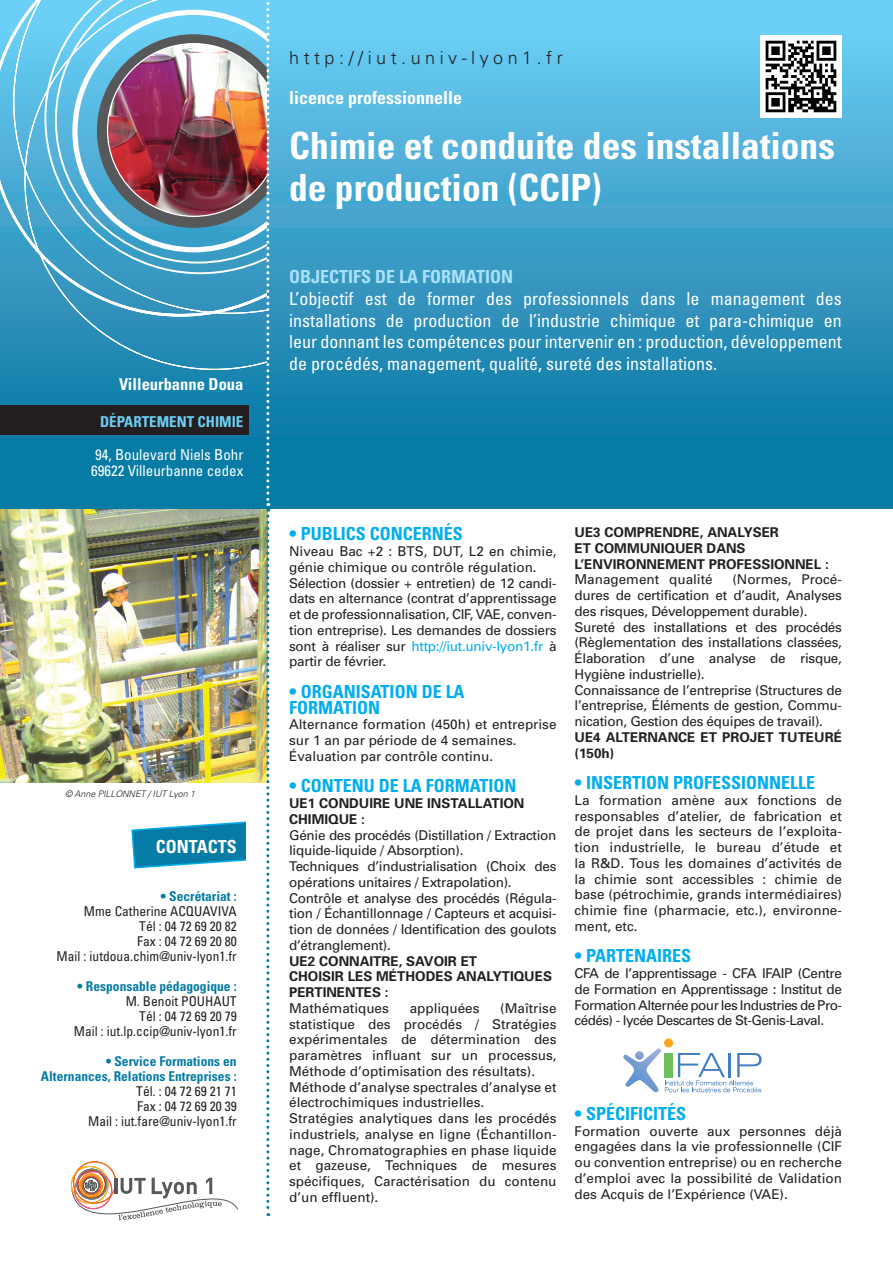
<style>
.page{position:relative;width:893px;height:1263px;background:#fff}
.page>*{position:absolute;margin:0;border:0;box-sizing:border-box;transform-origin:0 0}
.t1{font:700 condensed 37.5px/42px "Univers";color:#fff}
.t2{font:condensed 18px/21.6px "Univers";color:#fff;text-align:justify}
.t3{font:700 condensed 18px "Univers";color:#00aeef}
.t4{font:700 condensed 18px "Univers";color:#fff}
.t5{font:300 18px "Univers";letter-spacing:.25em;color:#231f20}
.t6{font:700 condensed 18px "Univers";color:#aae0f9}
.t7{font:700 condensed 16.5px "Univers";color:#fff}
.t8{font:condensed 15px "Univers";color:#fff}
.t9{font:700 condensed 15px "Univers";color:#6bcff6}
.t10{font:13.5px/15.8px "Univers";color:#231f20;text-align:justify}
.t11{font:13.5px/15.8px "Univers";letter-spacing:-.02em;color:#231f20}
.t12{font:700 13.5px/15.8px "Univers";color:#231f20}
.t13{font:condensed 13.5px "Univers";color:#231f20}
.t14{font:700 condensed 13.5px "Univers";color:#067ba6}
.t15{font:13.5px "Univers";letter-spacing:-.03em;color:#231f20}
.t16{font:italic 300 9px "Univers";letter-spacing:-.01em;color:#231f20}
.s1{color:#00aeef}
</style>
<div class="page">
<svg style="left:0;top:317px;width:266px;height:192px;background:#0b7da8"></svg>
<svg style="left:0;top:0;width:13px;height:317px;background:#57b4da"></svg>
<svg style="left:13px;top:0;width:253px;height:370px;background:#58aacc"></svg>
<img style="left:108px;top:44px;width:172px;height:172px;border-radius:86px">
<div style="left:268px;top:0;width:625px;height:509px;background:linear-gradient(to bottom,#73cff6,#006f9a)"></div>
<svg style="left:131px;top:821px;width:115px;height:48px"></svg>
<img style="left:0;top:509px;width:266px;height:273px">
<img style="left:266px;top:0;width:3px;height:1216px">
<div style="left:0;top:405px;width:249px;height:30px;background:#231f20"></div>
<div style="left:78px;top:1170px;width:28px;height:28px;border:1px solid #b34013;border-radius:50%"></div>
<div style="left:77px;top:1169px;width:30px;height:30px;border:1px solid #638594;border-radius:50%"></div>
<div style="left:71px;top:1166px;width:38px;height:37px;border:1px solid #faaf18;border-radius:50%"></div>
<div style="left:75px;top:1171px;width:37px;height:38px;border:1px solid #f0597c;border-radius:50%"></div>
<div style="left:73px;top:1161px;width:43px;height:42px;border:1px solid #f36e21;border-radius:50%"></div>
<svg style="left:71px;top:1172px;width:167px;height:49px"></svg>
<img style="left:760px;top:36px;width:82px;height:81px">
<div style="left:664px;top:1038px;width:9px;height:9px;background:#f9a51b;border-radius:50%"></div>
<svg style="left:623px;top:1048px;width:139px;height:45px"></svg>
<p class="t7" style="left:119px;top:374px;width:126px">Villeurbanne Doua</p>
<p class="t9" style="left:100px;top:412px;width:145px">DÉPARTEMENT CHIMIE</p>
<p class="t8" style="left:95px;top:445px;width:150px">94, Boulevard Niels Bohr</p>
<p class="t8" style="left:91px;top:461px;width:154px">69622 Villeurbanne cedex</p>
<p class="t16" style="left:65px;top:789px;width:131px">© Anne PILLONNET / IUT Lyon 1</p>
<p class="t4" style="left:156px;top:835px;width:82px">CONTACTS</p>
<p class="t14" style="left:161px;top:888px;width:78px">• Secrétariat :</p>
<p class="t13" style="left:84px;top:902px;width:154px">Mme Catherine ACQUAVIVA</p>
<p class="t13" style="left:139px;top:917px;width:99px">Tél : 04 72 69 20 82</p>
<p class="t13" style="left:137px;top:932px;width:101px">Fax : 04 72 69 20 80</p>
<p class="t13" style="left:57px;top:947px;width:182px">Mail : iutdoua.chim@univ-lyon1.fr</p>
<p class="t14" style="left:77px;top:978px;width:161px">• Responsable pédagogique :</p>
<p class="t13" style="left:126px;top:992px;width:112px">M. Benoit POUHAUT</p>
<p class="t13" style="left:139px;top:1007px;width:99px">Tél : 04 72 69 20 79</p>
<p class="t13" style="left:74px;top:1022px;width:164px">Mail : iut.lp.ccip@univ-lyon1.fr</p>
<p class="t14" style="left:106px;top:1053px;width:132px">• Service Formations en</p>
<p class="t14" style="left:41px;top:1068px;width:197px">Alternances, Relations Entreprises :</p>
<p class="t13" style="left:136px;top:1082px;width:102px">Tél. : 04 72 69 21 71</p>
<p class="t13" style="left:137px;top:1097px;width:101px">Fax : 04 72 69 20 39</p>
<p class="t13" style="left:88px;top:1112px;width:150px">Mail : iut.fare@univ-lyon1.fr</p>
<p class="t5" style="left:289px;top:47px;width:275px">http://iut.univ-lyon1.fr</p>
<p class="t4" style="left:289px;top:86px;width:174px">licence professionnelle</p>
<p class="t1" style="left:289px;top:124px;width:547px">Chimie et conduite des installations de production (CCIP)</p>
<p class="t6" style="left:289px;top:266px;width:225px">OBJECTIFS DE LA FORMATION</p>
<p class="t2" style="left:289px;top:287px;width:554px">L’objectif est de former des professionnels dans le management des</p>
<p class="t2" style="left:289px;top:309px;width:554px">installations de production de l’industrie chimique et para-chimique en leur donnant les compétences pour intervenir en : production, développement de procédés, management, qualité, sureté des installations.</p>
<p class="t3" style="left:289px;top:523px;width:175px">• PUBLICS CONCERNÉS</p>
<p class="t10" style="left:289px;top:543px;width:269px">Niveau Bac +2 : BTS, DUT, L2 en chimie, génie chimique ou contrôle régulation.</p>
<p class="t10" style="left:289px;top:575px;width:269px">Sélection (dossier + entretien) de 12 candi&shy;dats en alternance (contrat d’apprentissage et de professionnalisation, CIF, VAE, conven&shy;tion entreprise). Les demandes de dossiers sont à réaliser sur <span class="s1">http://iut.univ-lyon1.fr</span> à partir de février.</p>
<p class="t3" style="left:289px;top:680px;width:177px">• ORGANISATION DE LA</p>
<p class="t3" style="left:289px;top:696px;width:92px">FORMATION</p>
<p class="t10" style="left:289px;top:717px;width:269px">Alternance formation (450h) et entreprise sur 1 an par période de 4 semaines.</p>
<p class="t10" style="left:289px;top:748px;width:206px">Évaluation par contrôle continu.</p>
<p class="t3" style="left:289px;top:775px;width:229px">• CONTENU DE LA FORMATION</p>
<p class="t12" style="left:289px;top:795px;width:237px">UE1 CONDUIRE UNE INSTALLATION<br>CHIMIQUE :</p>
<p class="t11" style="left:289px;top:827px;width:269px">Génie des procédés (Distillation / Extraction liquide-liquide / Absorption).</p>
<p class="t11" style="left:289px;top:858px;width:269px">Techniques d’industrialisation (Choix des opérations unitaires / Extrapolation).</p>
<p class="t10" style="left:289px;top:890px;width:269px">Contrôle et analyse des procédés (Régula&shy;tion / Échantillonnage / Capteurs et acquisi&shy;tion de données / Identification des goulots d’étranglement).</p>
<p class="t12" style="left:289px;top:953px;width:190px">UE2 CONNAITRE, SAVOIR ET</p>
<p class="t12" style="left:289px;top:969px;width:264px">CHOISIR LES MÉTHODES ANALYTIQUES<br>PERTINENTES :</p>
<p class="t10" style="left:289px;top:1000px;width:101px">Mathématiques</p>
<p class="t10" style="left:410px;top:1000px;width:71px">appliquées</p>
<p class="t10" style="left:500px;top:1000px;width:58px">(Maîtrise</p>
<p class="t10" style="left:289px;top:1016px;width:269px">statistique des procédés / Stratégies</p>
<p class="t10" style="left:289px;top:1032px;width:269px">expérimentales de détermination des</p>
<p class="t10" style="left:289px;top:1047px;width:269px">paramètres influant sur un processus,</p>
<p class="t10" style="left:289px;top:1063px;width:248px">Méthode d’optimisation des résultats).</p>
<p class="t10" style="left:289px;top:1079px;width:269px">Méthode d’analyse spectrales d’analyse et électrochimiques industrielles.</p>
<p class="t10" style="left:289px;top:1110px;width:269px">Stratégies analytiques dans les procédés</p>
<p class="t10" style="left:289px;top:1126px;width:269px">industriels, analyse en ligne (Échantillon&shy;nage, Chromatographies en phase liquide</p>
<p class="t10" style="left:289px;top:1158px;width:269px">et gazeuse, Techniques de mesures</p>
<p class="t10" style="left:289px;top:1173px;width:269px">spécifiques, Caractérisation du contenu d’un effluent).</p>
<p class="t12" style="left:575px;top:524px;width:206px">UE3 COMPRENDRE, ANALYSER</p>
<p class="t12" style="left:575px;top:540px;width:173px">ET COMMUNIQUER DANS</p>
<p class="t12" style="left:575px;top:556px;width:256px">L’ENVIRONNEMENT PROFESSIONNEL :</p>
<p class="t10" style="left:575px;top:572px;width:140px">Management qualité</p>
<p class="t10" style="left:575px;top:572px;width:269px;text-indent:158px">(Normes, Procé&shy;dures de certification et d’audit, Analyses des risques, Développement durable).</p>
<p class="t11" style="left:575px;top:619px;width:269px">Sureté des installations et des procédés</p>
<p class="t11" style="left:575px;top:635px;width:269px">(Règlementation des installations classées,<br>Élaboration d’une analyse de risque,</p>
<p class="t11" style="left:575px;top:666px;width:132px">Hygiène industrielle).</p>
<p class="t10" style="left:575px;top:682px;width:269px">Connaissance de l’entreprise (Structures de l’entreprise, Éléments de gestion, Commu&shy;nication, Gestion des équipes de travail).</p>
<p class="t12" style="left:575px;top:729px;width:269px">UE4 ALTERNANCE ET PROJET TUTEURÉ (150h)</p>
<p class="t3" style="left:575px;top:772px;width:242px">• INSERTION PROFESSIONNELLE</p>
<p class="t10" style="left:575px;top:792px;width:269px">La formation amène aux fonctions de</p>
<p class="t10" style="left:575px;top:808px;width:269px">responsables d’atelier, de fabrication et</p>
<p class="t10" style="left:575px;top:824px;width:269px">de projet dans les secteurs de l’exploita&shy;tion industrielle, le bureau d’étude et la R&amp;D. Tous les domaines d’activités de la chimie sont accessibles : chimie de</p>
<p class="t10" style="left:575px;top:887px;width:269px">base (pétrochimie, grands intermédiaires) chimie fine (pharmacie, etc.), environne&shy;ment, etc.</p>
<p class="t3" style="left:575px;top:945px;width:118px">• PARTENAIRES</p>
<p class="t15" style="left:575px;top:965px;width:269px">CFA de l’apprentissage - CFA IFAIP (Centre</p>
<p class="t10" style="left:575px;top:981px;width:269px">de Formation en Apprentissage : Institut de Formation Alternée pour les Industries de Pro&shy;cédés) - lycée Descartes de St-Genis-Laval.</p>
<p class="t3" style="left:575px;top:1102px;width:113px">• SPÉCIFICITÉS</p>
<p class="t10" style="left:575px;top:1123px;width:269px">Formation ouverte aux personnes déjà engagées dans la vie professionnelle (CIF ou convention entreprise) ou en recherche d’emploi avec la possibilité de Validation des Acquis de l’Expérience (VAE).</p>
</div>
